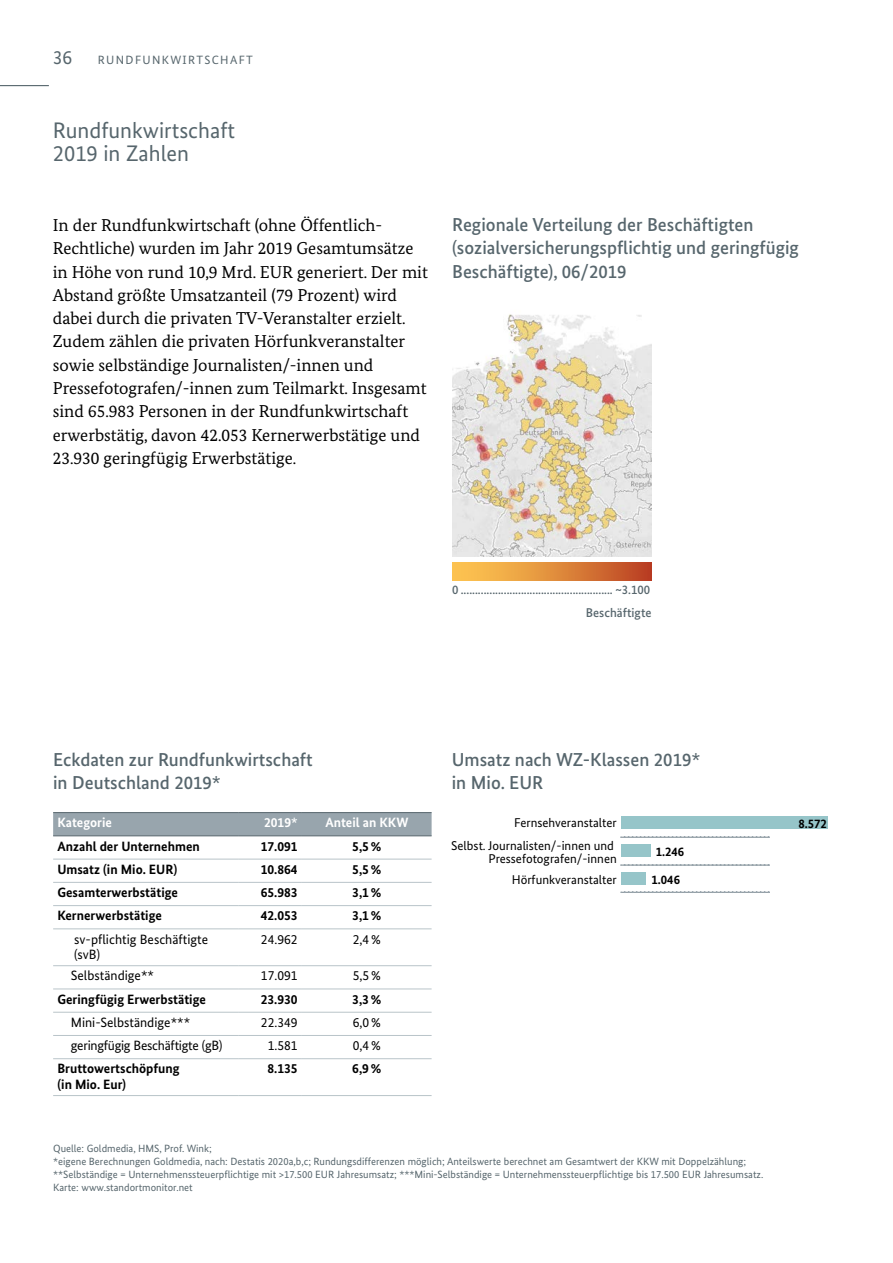
<style>
.page{position:relative;width:893px;height:1263px;background:#fff}
.page>*{position:absolute;margin:0;border:0;box-sizing:border-box;transform-origin:0 0}
.t1{font:22.5px/23.2px "Bundes Sans";color:#57666d}
.t2{font:19.5px "Bundes Sans";color:#57666d}
.t3{font:500 18.75px/23.2px "Bundes Sans";color:#57666d}
.t4{font:17.25px/23.2px "Bundes Serif";color:#000}
.t5{font:700 13.5px/15.8px "Bundes Sans";color:#000}
.t6{font:13.5px/15.8px "Bundes Sans";color:#000}
.t7{font:13.5px "Bundes Sans";letter-spacing:-.02em;color:#000}
.t8{font:700 13.5px "Bundes Sans";color:#fff}
.t9{font:12.75px/13.5px "Bundes Sans";color:#000;text-align:right}
.t10{font:500 12.75px/23.2px "Bundes Sans";color:#57666d;text-align:right}
.t11{font:700 12.75px "Bundes Sans";color:#000}
.t12{font:12px "Bundes Sans";letter-spacing:.11em;color:#57666d}
.t13{font:10.5px/12.8px "Bundes Sans";color:#57666d}
</style>
<div class="page">
<hr style="left:0;top:85px;width:49px;height:1px;background:#57666d">
<div style="left:621px;top:816px;width:207px;height:12px;background:#96c5c9"></div>
<div style="left:621px;top:844px;width:30px;height:12px;background:#96c5c9"></div>
<div style="left:621px;top:872px;width:25px;height:12px;background:#96c5c9"></div>
<svg style="left:621px;top:836px;width:149px;height:2px"></svg>
<svg style="left:621px;top:864px;width:149px;height:2px"></svg>
<svg style="left:621px;top:891px;width:149px;height:2px"></svg>
<div style="left:53px;top:813px;width:379px;height:22px;background:#98a5ad"></div>
<hr style="left:53px;top:882px;width:185px;height:1px;background:#b9c4c9">
<hr style="left:238px;top:882px;width:64px;height:1px;background:#b9c4c9">
<hr style="left:302px;top:882px;width:130px;height:1px;background:#b9c4c9">
<hr style="left:53px;top:905px;width:185px;height:1px;background:#b9c4c9">
<hr style="left:238px;top:905px;width:64px;height:1px;background:#b9c4c9">
<hr style="left:302px;top:905px;width:130px;height:1px;background:#b9c4c9">
<hr style="left:53px;top:928px;width:185px;height:1px;background:#b9c4c9">
<hr style="left:238px;top:928px;width:64px;height:1px;background:#b9c4c9">
<hr style="left:302px;top:928px;width:130px;height:1px;background:#b9c4c9">
<hr style="left:53px;top:988px;width:185px;height:1px;background:#b9c4c9">
<hr style="left:238px;top:988px;width:64px;height:1px;background:#b9c4c9">
<hr style="left:302px;top:988px;width:130px;height:1px;background:#b9c4c9">
<hr style="left:53px;top:1012px;width:185px;height:1px;background:#b9c4c9">
<hr style="left:238px;top:1012px;width:64px;height:1px;background:#b9c4c9">
<hr style="left:302px;top:1012px;width:130px;height:1px;background:#b9c4c9">
<hr style="left:53px;top:1035px;width:185px;height:1px;background:#b9c4c9">
<hr style="left:238px;top:1035px;width:64px;height:1px;background:#b9c4c9">
<hr style="left:302px;top:1035px;width:130px;height:1px;background:#b9c4c9">
<hr style="left:53px;top:1058px;width:185px;height:1px;background:#b9c4c9">
<hr style="left:238px;top:1058px;width:64px;height:1px;background:#b9c4c9">
<hr style="left:302px;top:1058px;width:130px;height:1px;background:#b9c4c9">
<hr style="left:53px;top:1095px;width:185px;height:1px;background:#b9c4c9">
<hr style="left:238px;top:1095px;width:64px;height:1px;background:#b9c4c9">
<hr style="left:302px;top:1095px;width:130px;height:1px;background:#b9c4c9">
<hr style="left:53px;top:812px;width:185px;height:1px;background:#57666d">
<hr style="left:238px;top:812px;width:64px;height:1px;background:#57666d">
<hr style="left:302px;top:812px;width:130px;height:1px;background:#57666d">
<hr style="left:53px;top:835px;width:185px;height:1px;background:#57666d">
<hr style="left:238px;top:835px;width:64px;height:1px;background:#57666d">
<hr style="left:302px;top:835px;width:130px;height:1px;background:#57666d">
<hr style="left:53px;top:859px;width:185px;height:1px;background:#b9c4c9">
<hr style="left:238px;top:859px;width:64px;height:1px;background:#b9c4c9">
<hr style="left:302px;top:859px;width:130px;height:1px;background:#b9c4c9">
<hr style="left:53px;top:965px;width:185px;height:1px;background:#b9c4c9">
<hr style="left:238px;top:965px;width:64px;height:1px;background:#b9c4c9">
<hr style="left:302px;top:965px;width:130px;height:1px;background:#b9c4c9">
<img style="left:452px;top:314px;width:199px;height:243px">
<div style="left:452px;top:563px;width:199px;height:17px;background:linear-gradient(to right,#ffd154,#bc4424)"></div>
<p class="t2" style="left:53px;top:45px;width:21px">36</p>
<p class="t12" style="left:98px;top:52px;width:157px">RUNDFUNKWIRTSCHAFT</p>
<h1 class="t1" style="left:53px;top:119px;width:184px">Rundfunkwirtschaft<br>2019 in Zahlen</h1>
<p class="t4" style="left:53px;top:213px;width:377px">In der Rundfunkwirtschaft (ohne Öffentlich-Rechtliche) wurden im Jahr 2019 Gesamtumsätze in Höhe von rund 10,9 Mrd. EUR generiert. Der mit Abstand größte Umsatzanteil (79 Prozent) wird dabei durch die privaten TV-Veranstalter erzielt.<br>Zudem zählen die privaten Hörfunkveranstalter sowie selbständige Journalisten/-innen und Pressefotografen/-innen zum Teilmarkt. Insgesamt sind 65.983 Personen in der Rundfunkwirtschaft erwerbstätig, davon 42.053 Kernerwerbstätige und 23.930 geringfügig Erwerbstätige.</p>
<p class="t3" style="left:452px;top:213px;width:348px">Regionale Verteilung der Beschäftigten (sozialversicherungspflichtig und geringfügig<br>Beschäftigte), 06/2019</p>
<p class="t10" style="left:452px;top:578px;width:201px">0 ..................................................... ~3.100<br>Beschäftigte</p>
<p class="t3" style="left:53px;top:748px;width:261px">Eckdaten zur Rundfunkwirtschaft in Deutschland 2019*</p>
<p class="t8" style="left:57px;top:814px;width:56px">Kategorie</p>
<p class="t8" style="left:264px;top:814px;width:35px">2019*</p>
<p class="t8" style="left:325px;top:814px;width:85px">Anteil an KKW</p>
<p class="t5" style="left:57px;top:838px;width:144px">Anzahl der Unternehmen</p>
<p class="t5" style="left:261px;top:838px;width:38px">17.091</p>
<p class="t5" style="left:352px;top:838px;width:31px">5,5%</p>
<p class="t5" style="left:57px;top:861px;width:121px">Umsatz (in Mio. EUR)</p>
<p class="t5" style="left:261px;top:861px;width:38px">10.864</p>
<p class="t5" style="left:352px;top:861px;width:31px">5,5%</p>
<p class="t5" style="left:57px;top:884px;width:122px">Gesamterwerbstätige</p>
<p class="t5" style="left:261px;top:884px;width:38px">65.983</p>
<p class="t5" style="left:352px;top:884px;width:31px">3,1%</p>
<p class="t5" style="left:57px;top:908px;width:106px">Kernerwerbstätige</p>
<p class="t5" style="left:261px;top:908px;width:38px">42.053</p>
<p class="t5" style="left:352px;top:908px;width:31px">3,1%</p>
<p class="t6" style="left:74px;top:931px;width:136px">sv-pflichtig Beschäftigte (svB)</p>
<p class="t6" style="left:261px;top:931px;width:38px">24.962</p>
<p class="t6" style="left:353px;top:931px;width:29px">2,4%</p>
<p class="t6" style="left:71px;top:968px;width:85px">Selbständige**</p>
<p class="t6" style="left:261px;top:968px;width:38px">17.091</p>
<p class="t6" style="left:353px;top:968px;width:29px">5,5%</p>
<p class="t5" style="left:57px;top:991px;width:150px">Geringfügig Erwerbstätige</p>
<p class="t5" style="left:261px;top:991px;width:38px">23.930</p>
<p class="t5" style="left:352px;top:991px;width:31px">3,3%</p>
<p class="t6" style="left:71px;top:1014px;width:121px">Mini-Selbständige***</p>
<p class="t6" style="left:261px;top:1014px;width:38px">22.349</p>
<p class="t6" style="left:353px;top:1014px;width:29px">6,0%</p>
<p class="t7" style="left:71px;top:1037px;width:153px">geringfügig Beschäftigte (gB)</p>
<p class="t6" style="left:268px;top:1037px;width:31px">1.581</p>
<p class="t6" style="left:353px;top:1037px;width:29px">0,4%</p>
<p class="t5" style="left:57px;top:1061px;width:124px">Bruttowertschöpfung (in Mio. Eur)</p>
<p class="t5" style="left:267px;top:1061px;width:32px">8.135</p>
<p class="t5" style="left:352px;top:1061px;width:31px">6,9%</p>
<p class="t3" style="left:452px;top:748px;width:250px">Umsatz nach WZ-Klassen 2019* in Mio. EUR</p>
<p class="t9" style="left:514px;top:816px;width:104px">Fernsehveranstalter</p>
<p class="t9" style="left:451px;top:838px;width:167px">Selbst. Journalisten/-innen und<br>Pressefotografen/-innen</p>
<p class="t9" style="left:512px;top:872px;width:106px">Hörfunkveranstalter</p>
<p class="t11" style="left:656px;top:844px;width:30px">1.246</p>
<p class="t11" style="left:651px;top:872px;width:30px">1.046</p>
<p class="t11" style="left:798px;top:816px;width:30px">8.572</p>
<p class="t13" style="left:53px;top:1142px;width:712px">Quelle: Goldmedia, HMS, Prof. Wink;<br>*eigene Berechnungen Goldmedia, nach: Destatis 2020a,b,c; Rundungsdifferenzen möglich; Anteilswerte berechnet am Gesamtwert der KKW mit Doppelzählung; **Selbständige = Unternehmenssteuerpflichtige mit &gt;17.500 EUR Jahresumsatz; ***Mini-Selbständige = Unternehmenssteuerpflichtige bis 17.500 EUR Jahresumsatz.<br>Karte: www.standortmonitor.net</p>
</div>
